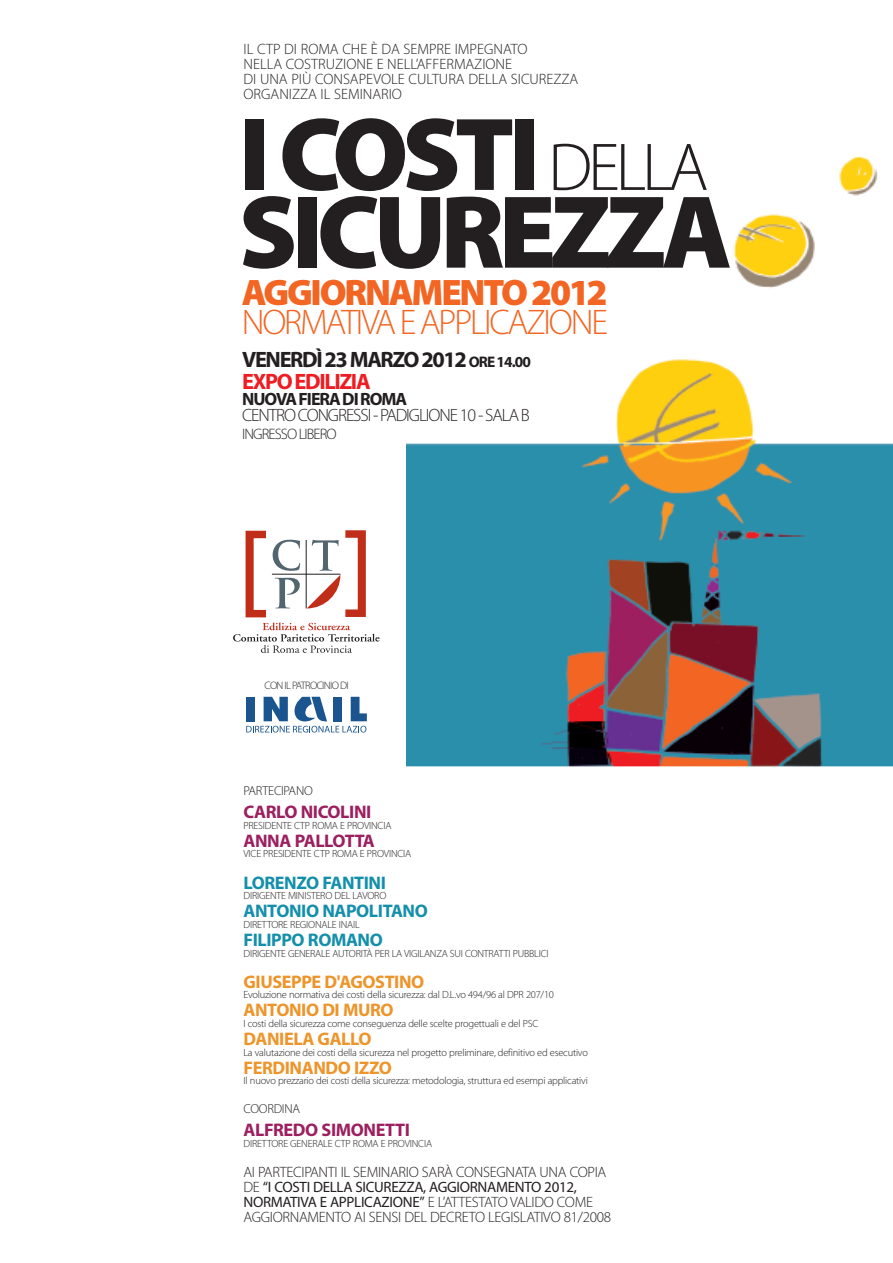
<style>
.page{position:relative;width:893px;height:1263px;background:#fff}
.page>*{position:absolute;margin:0;border:0;box-sizing:border-box;transform-origin:0 0}
.t1{font:900 104.55px/77.7px "Myriad Pro";letter-spacing:-.06em;color:#231f20}
.t2{font:900 36.9px "Myriad Pro";letter-spacing:-.06em;color:#f36523}
.t3{font:300 35.7px "Myriad Pro";letter-spacing:-.06em;color:#f36523}
.t4{font:700 22.35px/22.4px "Myriad Pro";letter-spacing:-.06em;color:#231f20}
.t5{font:700 18.3px "Myriad Pro";letter-spacing:-.02em;color:#ed952b}
.t6{font:700 18.3px "Myriad Pro";letter-spacing:-.02em;color:#148fab}
.t7{font:700 18.3px "Myriad Pro";letter-spacing:-.02em;color:#9c1f60}
.t8{font:300 17.85px "Myriad Pro";letter-spacing:-.06em;color:#231f20}
.t9{font:700 17.85px "Myriad Pro";letter-spacing:-.06em;color:#231f20}
.t10{font:300 15.15px "Myriad Pro";letter-spacing:-.06em;color:#231f20}
.t11{font:300 15px/15px "Myriad Pro";letter-spacing:-.02em;color:#231f20}
.t12{font:300 15px/15px "Myriad Pro";color:#231f20}
.t13{font:300 13.05px "Myriad Pro";letter-spacing:-.02em;color:#231f20}
.t14{font:300 10.8px "Myriad Pro";letter-spacing:-.06em;color:#231f20}
.t15{font:300 10.5px "Myriad Pro";letter-spacing:-.02em;color:#231f20}
.s1{font-weight:300;font-size:67.95px}
.s2{font-size:15.3px}
.s3{color:#ee1d23}
.s4{font-weight:400}
</style>
<div class="page">
<img style="left:406px;top:156px;width:487px;height:611px">
<svg style="left:233px;top:530px;width:147px;height:123px"></svg>
<svg style="left:246px;top:697px;width:121px;height:35px"></svg>
<h3 class="t12" style="left:243px;top:42px;width:336px">IL CTP DI ROMA CHE È DA SEMPRE IMPEGNATO<br>NELLA COSTRUZIONE E NELL’AFFERMAZIONE<br>DI UNA PIÙ CONSAPEVOLE CULTURA DELLA SICUREZZA ORGANIZZA IL SEMINARIO</h3>
<h1 class="t1" style="left:239px;top:124px;width:495px">ICOSTI <span class="s1">DELLA<br></span>SICUREZZA</h1>
<h2 class="t2" style="left:242px;top:279px;width:367px">AGGIORNAMENTO2012</h2>
<h3 class="t3" style="left:242px;top:308px;width:368px">NORMATIVA E APPLICAZIONE</h3>
<h3 class="t4" style="left:242px;top:350px;width:290px">VENERDÌ23MARZO2012 <span class="s2">ORE14.00<br></span><span class="s3">EXPOEDILIZIA</span></h3>
<h3 class="t9" style="left:242px;top:392px;width:166px">NUOVAFIERADIROMA</h3>
<h3 class="t8" style="left:242px;top:408px;width:289px">CENTRO CONGRESSI - PADIGLIONE 10 - SALA B</h3>
<h3 class="t10" style="left:242px;top:428px;width:96px">INGRESSO LIBERO</h3>
<p class="t14" style="left:265px;top:682px;width:86px">CON IL PATROCINIO DI</p>
<p class="t13" style="left:243px;top:785px;width:71px">PARTECIPANO</p>
<h3 class="t7" style="left:243px;top:805px;width:129px">CARLO NICOLINI</h3>
<p class="t15" style="left:243px;top:821px;width:149px">PRESIDENTE CTP ROMA E PROVINCIA</p>
<h3 class="t7" style="left:243px;top:834px;width:133px">ANNA PALLOTTA</h3>
<p class="t15" style="left:243px;top:850px;width:169px">VICE PRESIDENTE CTP ROMA E PROVINCIA</p>
<h3 class="t6" style="left:243px;top:876px;width:144px">LORENZO FANTINI</h3>
<p class="t15" style="left:243px;top:892px;width:144px">DIRIGENTE MINISTERO DEL LAVORO</p>
<h3 class="t6" style="left:243px;top:904px;width:186px">ANTONIO NAPOLITANO</h3>
<p class="t15" style="left:243px;top:920px;width:118px">DIRETTORE REGIONALE INAIL</p>
<h3 class="t6" style="left:243px;top:933px;width:141px">FILIPPO ROMANO</h3>
<p class="t15" style="left:243px;top:949px;width:307px">DIRIGENTE GENERALE AUTORITÀ PER LA VIGILANZA SUI CONTRATTI PUBBLICI</p>
<h3 class="t5" style="left:243px;top:975px;width:182px">GIUSEPPE D'AGOSTINO</h3>
<p class="t15" style="left:243px;top:991px;width:312px">Evoluzione normativa dei costi della sicurezza: dal D.L.vo 494/96 al DPR 207/10</p>
<h3 class="t5" style="left:243px;top:1003px;width:152px">ANTONIO DI MURO</h3>
<p class="t15" style="left:243px;top:1019px;width:296px">I costi della sicurezza come conseguenza delle scelte progettuali e del PSC</p>
<h3 class="t5" style="left:243px;top:1032px;width:129px">DANIELA GALLO</h3>
<p class="t15" style="left:243px;top:1048px;width:346px">La valutazione dei costi della sicurezza nel progetto preliminare, definitivo ed esecutivo</p>
<h3 class="t5" style="left:243px;top:1061px;width:150px">FERDINANDO IZZO</h3>
<p class="t15" style="left:243px;top:1077px;width:346px">Il nuovo prezzario dei costi della sicurezza: metodologia, struttura ed esempi applicativi</p>
<p class="t13" style="left:243px;top:1104px;width:58px">COORDINA</p>
<h3 class="t7" style="left:243px;top:1123px;width:168px">ALFREDO SIMONETTI</h3>
<p class="t15" style="left:243px;top:1139px;width:190px">DIRETTORE GENERALE CTP ROMA E PROVINCIA</p>
<h3 class="t11" style="left:243px;top:1166px;width:369px">AI PARTECIPANTI IL SEMINARIO SARÀ CONSEGNATA UNA COPIA DE <span class="s4">“I COSTI DELLA SICUREZZA, AGGIORNAMENTO 2012, NORMATIVA E APPLICAZIONE”</span> E L’ATTESTATO VALIDO COME AGGIORNAMENTO AI SENSI DEL DECRETO LEGISLATIVO 81/2008</h3>
</div>
